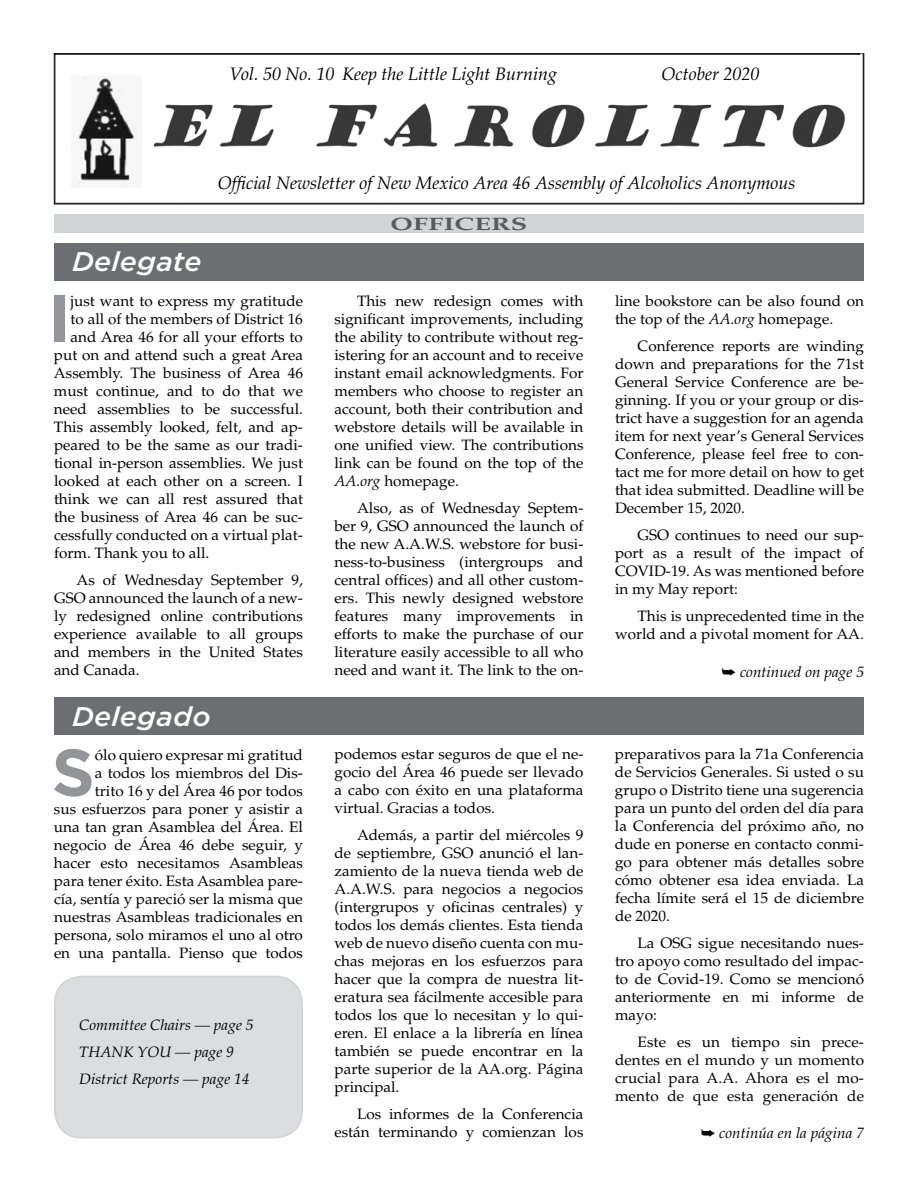
<style>
.page{position:relative;width:918px;height:1188px;background:#fff}
.page>*{position:absolute;margin:0;border:0;box-sizing:border-box;transform-origin:0 0}
.t1{font:700 66.45px "Gotham";color:#939598}
.t2{font:italic 500 27px "Gotham";letter-spacing:.01em;color:#fff;scale:1.05 1}
.t3{font:italic 18px "Palatino";color:#000}
.t4{font:700 18px "Palatino";letter-spacing:.01em;color:#58595b;scale:1.5 1}
.t5{font:15px/18px "Palatino";color:#000;text-align:justify}
.t6{font:italic 15px/27px "Palatino";color:#000}
.s1{font-style:italic}
</style>
<div class="page">
<img style="left:53px;top:53px;width:812px;height:152px">
<hr style="left:54px;top:53px;width:806px;height:2px;background:#000">
<div style="left:227px;top:59px;width:559px;height:27px;background:#fff"></div>
<div style="left:205px;top:172px;width:612px;height:27px;background:#fff"></div>
<div style="left:55px;top:976px;width:247px;height:162px;background:#dcddde;border-radius:27px"></div>
<div style="left:54px;top:976px;width:249px;height:162px;border:2px solid #d1d3d4;border-radius:27px"></div>
<div style="left:54px;top:214px;width:810px;height:19px;background:#d1d3d4"></div>
<div style="left:54px;top:243px;width:810px;height:37px;background:#6d6e71"></div>
<div style="left:54px;top:698px;width:810px;height:37px;background:#6d6e71"></div>
<p class="t3" style="left:230px;top:63px;width:329px">Vol. 50 No. 10 Keep the Little Light Burning</p>
<p class="t3" style="left:662px;top:63px;width:100px">October 2020</p>
<h2 class="t2" style="left:72px;top:244px;width:125px">Delegate</h2>
<p class="t3" style="left:218px;top:172px;width:579px">Official Newsletter of New Mexico Area 46 Assembly of Alcoholics Anonymous</p>
<p class="t4" style="left:391px;top:213px;width:93px">OFFICERS</p>
<h1 class="t1" style="left:48px;top:274px;width:24px">I</h1>
<p class="t5" style="left:71px;top:292px;width:234px">just want to express my gratitude</p>
<p class="t5" style="left:71px;top:310px;width:234px">to all of the members of District 16</p>
<p class="t5" style="left:71px;top:328px;width:234px">and Area 46 for all your efforts to</p>
<p class="t5" style="left:54px;top:346px;width:251px">put on and attend such a great Area</p>
<p class="t5" style="left:54px;top:364px;width:251px">Assembly. The business of Area 46</p>
<p class="t5" style="left:54px;top:382px;width:251px">must continue, and to do that we</p>
<p class="t5" style="left:54px;top:400px;width:250px">need assemblies to be successful.</p>
<p class="t5" style="left:54px;top:418px;width:251px">This assembly looked, felt, and ap-</p>
<p class="t5" style="left:54px;top:436px;width:251px">peared to be the same as our tradi-</p>
<p class="t5" style="left:54px;top:454px;width:251px">tional in-person assemblies. We just</p>
<p class="t5" style="left:54px;top:472px;width:251px">looked at each other on a screen. I</p>
<p class="t5" style="left:54px;top:490px;width:250px">think we can all rest assured that</p>
<p class="t5" style="left:54px;top:508px;width:251px">the business of Area 46 can be suc-</p>
<p class="t5" style="left:54px;top:526px;width:251px">cessfully conducted on a virtual plat-</p>
<p class="t5" style="left:54px;top:544px;width:157px">form. Thank you to all.</p>
<p class="t5" style="left:54px;top:571px;width:251px;text-indent:23px">As of Wednesday September 9, GSO announced the launch of a new&shy;ly redesigned online contributions experience available to all groups and members in the United States and Canada.</p>
<h2 class="t2" style="left:72px;top:699px;width:134px">Delegado</h2>
<h1 class="t1" style="left:52px;top:728px;width:45px">S</h1>
<p class="t5" style="left:54px;top:746px;width:251px;text-align:right">ólo quiero expresar mi gratitud<br>a todos los miembros del Dis-<br>trito 16 y del Área 46 por todos<br>sus esfuerzos para poner y asistir a una tan gran Asamblea del Área. El negocio de Área 46 debe seguir, y hacer esto necesitamos Asambleas para tener éxito. Esta Asamblea pare&shy;cía, sentía y pareció ser la misma que nuestras Asambleas tradicionales en persona, solo miramos el uno al otro en una pantalla. Pienso que todos</p>
<p class="t6" style="left:79px;top:1011px;width:176px">Committee Chairs — page 5<br>THANK YOU — page 9<br>District Reports — page 14</p>
<p class="t5" style="left:334px;top:292px;width:251px;text-indent:23px">This new redesign comes with significant improvements, including the ability to contribute without reg&shy;istering for an account and to receive instant email acknowledgments. For members who choose to register an account, both their contribution and webstore details will be available in one unified view. The contributions link can be found on the top of the <span class="s1">AA.org</span> homepage.</p>
<p class="t5" style="left:334px;top:499px;width:251px;text-indent:23px">Also, as of Wednesday Septem&shy;ber 9, GSO announced the launch of the new A.A.W.S. webstore for busi&shy;ness-to-business (intergroups and central offices) and all other custom&shy;ers. This newly designed webstore features many improvements in efforts to make the purchase of our literature easily accessible to all who need and want it. The link to the on-</p>
<p class="t5" style="left:334px;top:746px;width:251px">podemos estar seguros de que el ne&shy;gocio del Área 46 puede ser llevado a cabo con éxito en una plataforma virtual. Gracias a todos.</p>
<p class="t5" style="left:334px;top:827px;width:251px;text-indent:23px">Además, a partir del miércoles 9 de septiembre, GSO anunció el lan&shy;zamiento de la nueva tienda web de A.A.W.S. para negocios a negocios (intergrupos y oficinas centrales) y todos los demás clientes. Esta tienda web de nuevo diseño cuenta con mu&shy;chas mejoras en los esfuerzos para hacer que la compra de nuestra lit&shy;eratura sea fácilmente accesible para todos los que lo necesitan y lo qui&shy;eren. El enlace a la librería en línea también se puede encontrar en la parte superior de la AA.org. Página principal.</p>
<p class="t5" style="left:334px;top:1106px;width:251px;text-align:right">Los informes de la Conferencia están terminando y comienzan los</p>
<p class="t5" style="left:615px;top:292px;width:251px">line bookstore can be also found on the top of the <span class="s1">AA.org</span> homepage.</p>
<p class="t5" style="left:615px;top:337px;width:251px;text-indent:23px">Conference reports are winding down and preparations for the 71st General Service Conference are be&shy;ginning. If you or your group or dis&shy;trict have a suggestion for an agenda item for next year’s General Services Conference, please feel free to con&shy;tact me for more detail on how to get that idea submitted. Deadline will be December 15, 2020.</p>
<p class="t5" style="left:615px;top:526px;width:251px;text-indent:23px">GSO continues to need our sup&shy;port as a result of the impact of COVID-19. As was mentioned before in my May report:</p>
<p class="t5" style="left:615px;top:607px;width:251px;text-align:right">This is unprecedented time in the world and a pivotal moment for AA.</p>
<p class="t6" style="left:722px;top:658px;width:144px">➥ continued on page 5</p>
<p class="t5" style="left:615px;top:746px;width:251px">preparativos para la 71a Conferencia de Servicios Generales. Si usted o su grupo o Distrito tiene una sugerencia para un punto del orden del día para la Conferencia del próximo año, no dude en ponerse en contacto conmi&shy;go para obtener más detalles sobre cómo obtener esa idea enviada. La fecha límite será el 15 de diciembre de 2020.</p>
<p class="t5" style="left:615px;top:935px;width:251px;text-indent:23px">La OSG sigue necesitando nues&shy;tro apoyo como resultado del impac&shy;to de Covid-19. Como se mencionó anteriormente en mi informe de mayo:</p>
<p class="t5" style="left:615px;top:1034px;width:251px;text-indent:23px">Este es un tiempo sin prece&shy;dentes en el mundo y un momento crucial para A.A. Ahora es el mo&shy;mento de que esta generación de</p>
<p class="t6" style="left:701px;top:1119px;width:164px">➥ continúa en la página 7</p>
</div>
